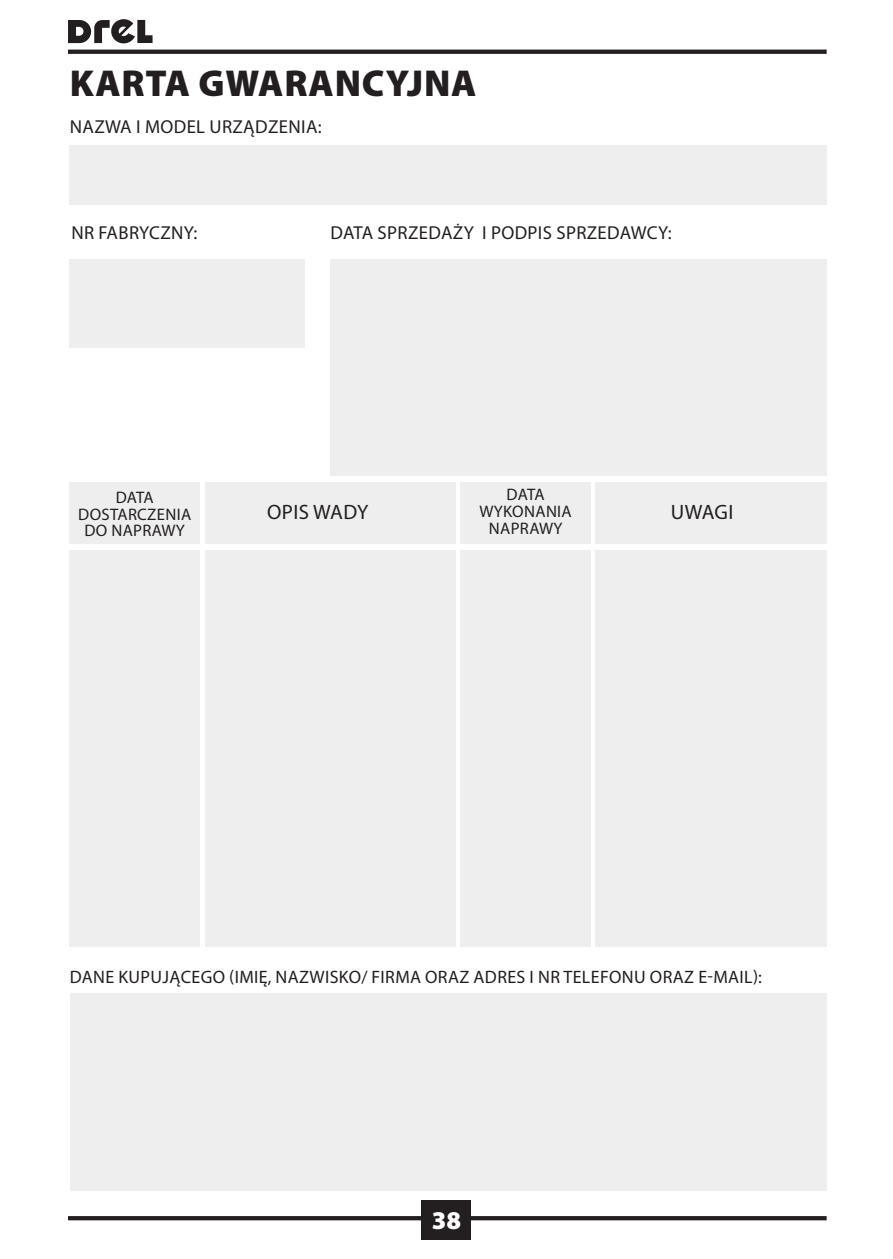
<style>
.page{position:relative;width:893px;height:1259px;background:#fff}
.page>*{position:absolute;margin:0;border:0;box-sizing:border-box;transform-origin:0 0}
.t1{font:900 37.5px "Myriad Pro";letter-spacing:.02em;color:#231f20}
.t2{font:900 25.5px "Myriad Pro";color:#fff}
.t3{font:21px "Myriad Pro";letter-spacing:.02em;color:#231f20}
.t4{font:18.9px "Myriad Pro";letter-spacing:.02em;color:#231f20}
.t5{font:18px "Myriad Pro";letter-spacing:.02em;color:#231f20}
.t6{font:16.8px/16.8px "Myriad Pro";letter-spacing:.02em;color:#231f20;text-align:center}
</style>
<div class="page">
<svg style="left:68px;top:1216px;width:759px;height:4px;background:#272324"></svg>
<div style="left:422px;top:1200px;width:49px;height:40px;background:#231f20"></div>
<svg style="left:68px;top:50px;width:759px;height:4px;background:#292526"></svg>
<svg style="left:68px;top:19px;width:85px;height:24px"></svg>
<div style="left:205px;top:482px;width:251px;height:62px;background:#eeeeef"></div>
<div style="left:595px;top:482px;width:232px;height:62px;background:#eeeeef"></div>
<div style="left:460px;top:482px;width:131px;height:62px;background:#eeeeef"></div>
<div style="left:70px;top:482px;width:130px;height:62px;background:#eeeeef"></div>
<div style="left:70px;top:145px;width:757px;height:60px;background:#eeeeef"></div>
<div style="left:330px;top:259px;width:497px;height:217px;background:#eeeeef"></div>
<div style="left:205px;top:550px;width:251px;height:396px;background:#eeeeef"></div>
<div style="left:595px;top:550px;width:232px;height:396px;background:#eeeeef"></div>
<div style="left:460px;top:550px;width:131px;height:396px;background:#eeeeef"></div>
<div style="left:70px;top:550px;width:130px;height:396px;background:#eeeeef"></div>
<div style="left:70px;top:259px;width:235px;height:89px;background:#eeeeef"></div>
<div style="left:70px;top:993px;width:756px;height:198px;background:#eeeeef"></div>
<p class="t1" style="left:70px;top:59px;width:408px">KARTA GWARANCYJNA</p>
<p class="t4" style="left:70px;top:116px;width:253px">NAZWA I MODEL URZĄDZENIA:</p>
<p class="t4" style="left:72px;top:222px;width:127px">NR FABRYCZNY:</p>
<p class="t4" style="left:330px;top:222px;width:343px">DATA SPRZEDAŻY I PODPIS SPRZEDAWCY:</p>
<p class="t6" style="left:78px;top:489px;width:115px">DATA<br>DOSTARCZENIA<br>DO NAPRAWY</p>
<p class="t6" style="left:507px;top:487px;width:40px">DATA</p>
<p class="t3" style="left:267px;top:500px;width:103px">OPIS WADY</p>
<p class="t6" style="left:479px;top:503px;width:94px">WYKONANIA<br>NAPRAWY</p>
<p class="t3" style="left:671px;top:500px;width:64px">UWAGI</p>
<p class="t5" style="left:70px;top:967px;width:694px">DANE KUPUJĄCEGO (IMIĘ, NAZWISKO/ FIRMA ORAZ ADRES I NR TELEFONU ORAZ E-MAIL):</p>
<h2 class="t2" style="left:432px;top:1203px;width:31px">38</h2>
</div>
